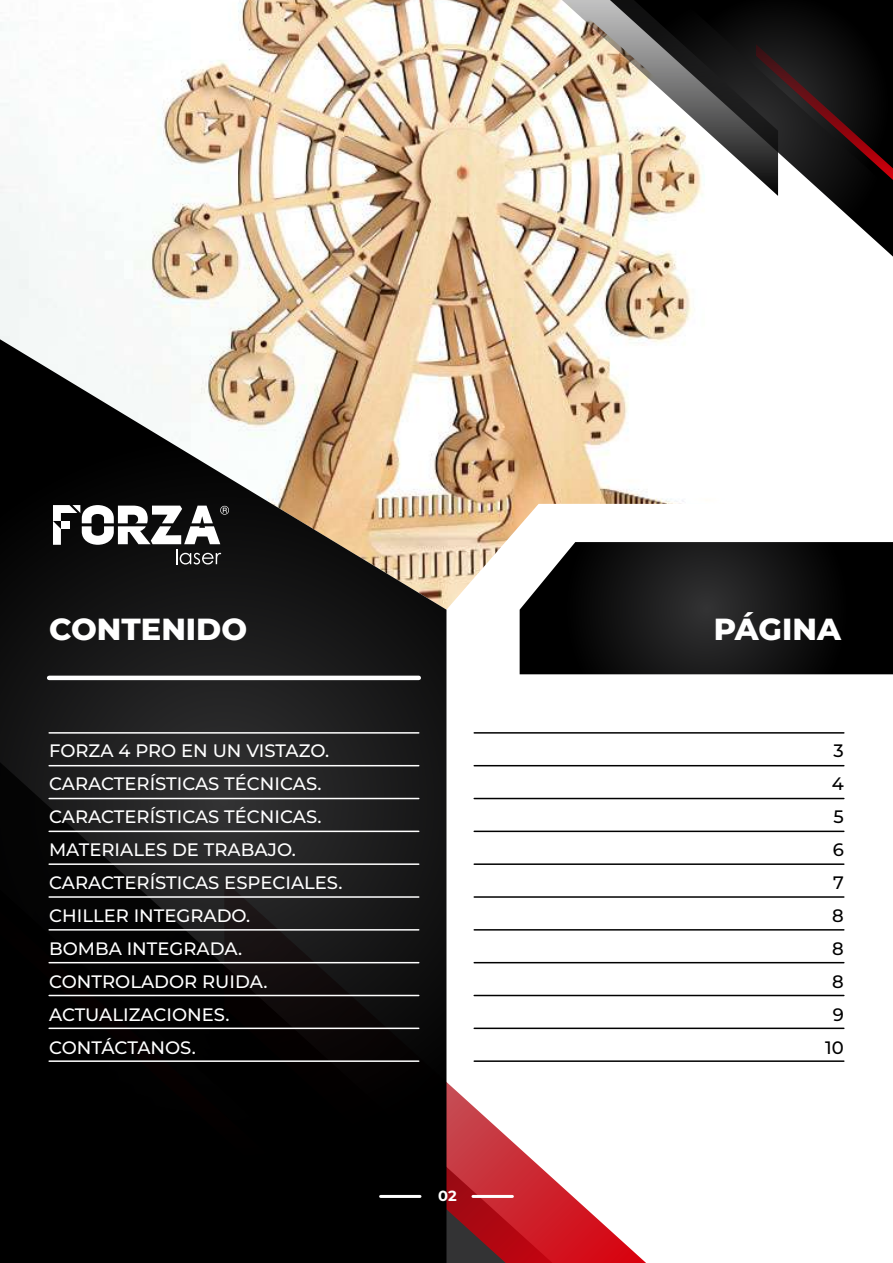
<style>
.page{position:relative;width:893px;height:1263px;background:#fff}
.page>*{position:absolute;margin:0;border:0;box-sizing:border-box;transform-origin:0 0}
.t1{font:800 30.45px "Montserrat";color:#fff}
.t2{font:500 18px/33px "Montserrat";color:#fff}
.t3{font:500 18px/33px "Montserrat";color:#000;text-align:center}
.t4{font:700 14.7px "Montserrat";color:#fff}
</style>
<div class="page">
<svg style="left:0;top:610px;width:446px;height:152px;background:#1b1b1c"></svg>
<svg style="left:520px;top:610px;width:373px;height:64px;background:#101010"></svg>
<img style="left:0;top:0;width:893px;height:610px">
<svg style="left:0;top:762px;width:552px;height:501px;background:#363636"></svg>
<svg style="left:224px;top:880px;width:422px;height:383px"></svg>
<svg style="left:0;top:912px;width:267px;height:265px;background:#040303"></svg>
<hr style="left:381px;top:1195px;width:39px;height:3px;background:#fff">
<hr style="left:473px;top:1195px;width:39px;height:3px;background:#fff">
<svg style="left:610px;top:196px;width:283px;height:61px"></svg>
<svg style="left:562px;top:0;width:331px;height:196px;background:#68615b"></svg>
<hr style="left:49px;top:676px;width:370px;height:4px;background:#fff">
<hr style="left:49px;top:732px;width:370px;height:2px;background:#fff">
<hr style="left:49px;top:765px;width:370px;height:1px;background:#fff">
<hr style="left:49px;top:798px;width:370px;height:1px;background:#fff">
<hr style="left:49px;top:831px;width:370px;height:1px;background:#fff">
<hr style="left:49px;top:863px;width:370px;height:2px;background:#fff">
<hr style="left:49px;top:896px;width:370px;height:2px;background:#fff">
<hr style="left:49px;top:929px;width:370px;height:1px;background:#fff">
<hr style="left:49px;top:962px;width:370px;height:1px;background:#fff">
<hr style="left:49px;top:995px;width:370px;height:1px;background:#fff">
<hr style="left:49px;top:1027px;width:370px;height:2px;background:#fff">
<hr style="left:49px;top:1060px;width:370px;height:2px;background:#fff">
<hr style="left:474px;top:732px;width:370px;height:2px;background:#000">
<hr style="left:474px;top:765px;width:370px;height:1px;background:#000">
<hr style="left:474px;top:798px;width:370px;height:1px;background:#000">
<hr style="left:474px;top:831px;width:370px;height:1px;background:#000">
<hr style="left:474px;top:863px;width:370px;height:2px;background:#000">
<hr style="left:474px;top:896px;width:370px;height:2px;background:#000">
<hr style="left:474px;top:929px;width:370px;height:1px;background:#000">
<hr style="left:474px;top:962px;width:370px;height:1px;background:#000">
<hr style="left:474px;top:995px;width:370px;height:1px;background:#000">
<hr style="left:474px;top:1027px;width:370px;height:2px;background:#000">
<hr style="left:474px;top:1060px;width:370px;height:2px;background:#000">
<svg style="left:53px;top:505px;width:176px;height:59px"></svg>
<h1 class="t1" style="left:49px;top:608px;width:200px">CONTENIDO</h1>
<p class="t2" style="left:49px;top:733px;width:295px">FORZA 4 PRO EN UN VISTAZO.<br>CARACTERÍSTICAS TÉCNICAS.<br>CARACTERÍSTICAS TÉCNICAS.<br>MATERIALES DE TRABAJO.<br>CARACTERÍSTICAS ESPECIALES.<br>CHILLER INTEGRADO.<br>BOMBA INTEGRADA.<br>CONTROLADOR RUIDA.<br>ACTUALIZACIONES.<br>CONTÁCTANOS.</p>
<p class="t4" style="left:438px;top:1185px;width:20px">02</p>
<h1 class="t1" style="left:714px;top:608px;width:129px">PÁGINA</h1>
<p class="t3" style="left:825px;top:733px;width:20px">3<br>4<br>5<br>6<br>7<br>8<br>8<br>8<br>9<br>10</p>
</div>
